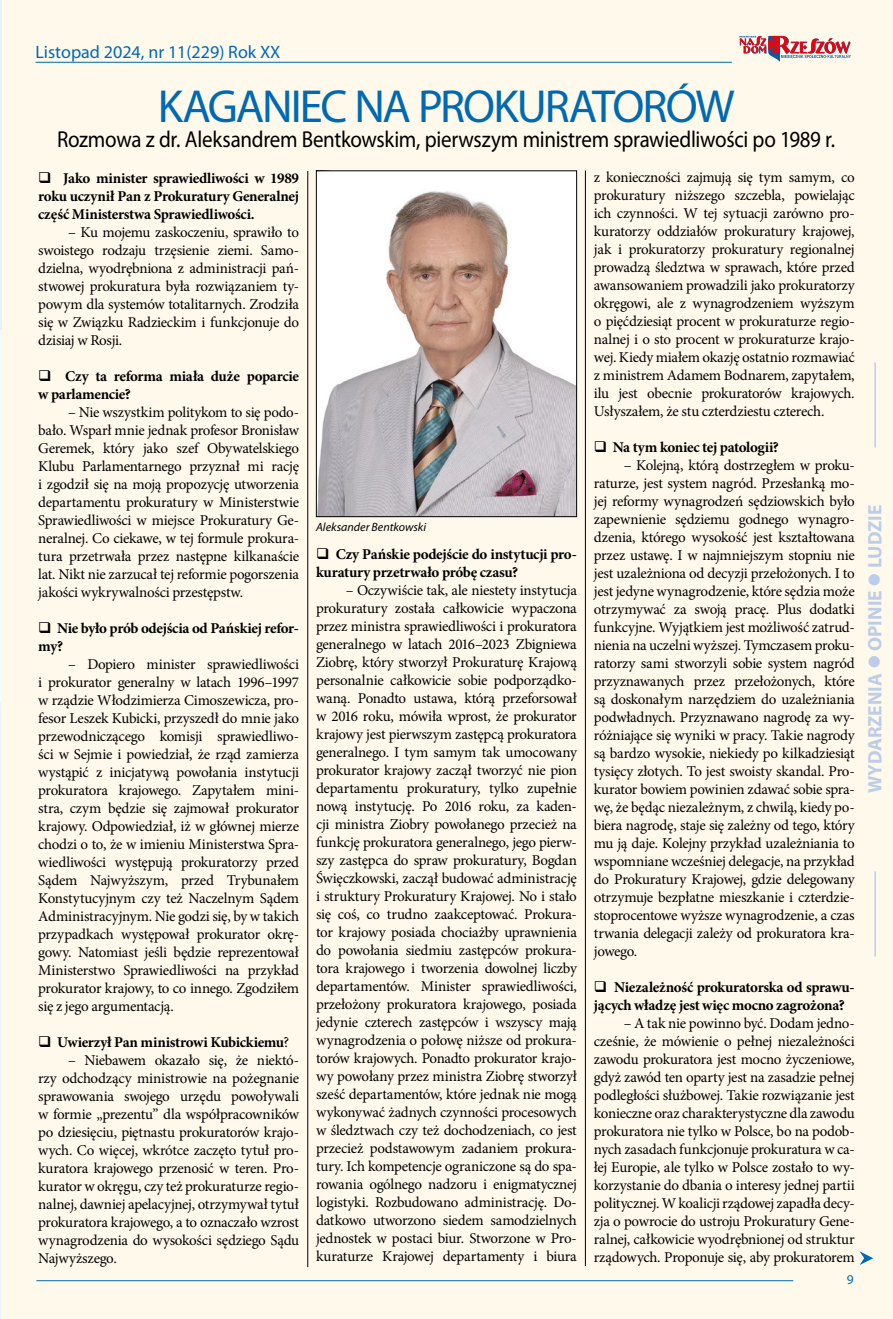
<style>
.page{position:relative;width:893px;height:1319px;background:#fff}
.page>*{position:absolute;margin:0;border:0;box-sizing:border-box;transform-origin:0 0}
.t1{font:46.5px "Myriad Pro";letter-spacing:-.045em;color:#0069b4}
.t2{font:23.1px "Myriad Pro";letter-spacing:-.015em;color:#000;scale:.91 1}
.t3{font:700 19.5px "Myriad Pro";color:#bccdeb}
.t4{font:18px "Myriad Pro";color:#0069b4}
.t5{font:15px/18px "Minion Pro";letter-spacing:-.02em;color:#000;text-align:justify}
.t6{font:700 15px/18px "Minion Pro";letter-spacing:-.02em;color:#000}
.t7{font:13.5px "Myriad Pro";color:#0069b4}
.t8{font:italic 12px "Myriad Pro";color:#000}
.s1{font-weight:400}
</style>
<div class="page">
<hr style="left:0;top:328px;width:1px;height:374px;background:#f5fbfe">
<hr style="left:0;top:702px;width:1px;height:616px;background:#e8f6fe">
<div style="left:1px;top:0;width:892px;height:1318px;background:#fff9ec"></div>
<hr style="left:307px;top:171px;width:1px;height:1095px;background:#000">
<hr style="left:585px;top:170px;width:1px;height:1095px;background:#000">
<hr style="left:0;top:0;width:1px;height:330px;background:#e4f4fe">
<hr style="left:35px;top:62px;width:697px;height:1px;background:#0069b4">
<hr style="left:36px;top:1279px;width:757px;height:1px;background:#0069b4">
<svg style="left:739px;top:36px;width:112px;height:26px"></svg>
<hr style="left:874px;top:362px;width:2px;height:85px;background:#bccdeb">
<hr style="left:874px;top:871px;width:2px;height:85px;background:#bccdeb">
<img style="left:318px;top:172px;width:257px;height:343px">
<div style="left:316px;top:170px;width:261px;height:347px;border:1px solid #000"></div>
<svg style="left:860px;top:1251px;width:13px;height:13px"></svg>
<p class="t4" style="left:35px;top:41px;width:247px">Listopad 2024, nr 11(229) Rok XX</p>
<h1 class="t1" style="left:158px;top:77px;width:578px">KAGANIEC NA PROKURATORÓW</h1>
<h2 class="t2" style="left:57px;top:125px;width:856px">Rozmowa z dr. Aleksandrem Bentkowskim, pierwszym ministrem sprawiedliwości po 1989 r.</h2>
<p class="t6" style="left:38px;top:169px;width:262px;text-align:justify">❑ Jako minister sprawiedliwości w 1989 roku uczynił Pan z Prokuratury Generalnej część Ministerstwa Sprawiedliwości.</p>
<p class="t5" style="left:38px;top:223px;width:262px;text-indent:30px">– Ku mojemu zaskoczeniu, sprawiło to swoistego rodzaju trzęsienie ziemi. Samo&shy;dzielna, wyodrębniona z administracji pań&shy;stwowej prokuratura była rozwiązaniem ty&shy;powym dla systemów totalitarnych. Zrodziła się w Związku Radzieckim i funkcjonuje do dzisiaj w Rosji.</p>
<p class="t6" style="left:38px;top:367px;width:262px">❑ Czy ta reforma miała duże poparcie w parlamencie?</p>
<p class="t5" style="left:38px;top:403px;width:262px;text-indent:30px">– Nie wszystkim politykom to się podo&shy;bało. Wsparł mnie jednak profesor Bronisław Geremek, który jako szef Obywatelskiego Klubu Parlamentarnego przyznał mi rację i zgodził się na moją propozycję utworzenia departamentu prokuratury w Ministerstwie Sprawiedliwości w miejsce Prokuratury Ge&shy;neralnej. Co ciekawe, w tej formule prokura&shy;tura przetrwała przez następne kilkanaście lat. Nikt nie zarzucał tej reformie pogorszenia jakości wykrywalności przestępstw.</p>
<p class="t6" style="left:38px;top:619px;width:262px">❑ Nie było prób odejścia od Pańskiej refor&shy;my?</p>
<p class="t5" style="left:38px;top:655px;width:262px;text-indent:30px">– Dopiero minister sprawiedliwości i prokurator generalny w latach 1996–1997 w rządzie Włodzimierza Cimoszewicza, pro&shy;fesor Leszek Kubicki, przyszedł do mnie jako przewodniczącego komisji sprawiedliwo&shy;ści w Sejmie i powiedział, że rząd zamierza wystąpić z inicjatywą powołania instytucji prokuratora krajowego. Zapytałem mini&shy;stra, czym będzie się zajmował prokurator krajowy. Odpowiedział, iż w głównej mierze chodzi o to, że w imieniu Ministerstwa Spra&shy;wiedliwości występują prokuratorzy przed Sądem Najwyższym, przed Trybunałem Konstytucyjnym czy też Naczelnym Sądem Administracyjnym. Nie godzi się, by w takich przypadkach występował prokurator okrę&shy;gowy. Natomiast jeśli będzie reprezentował Ministerstwo Sprawiedliwości na przykład prokurator krajowy, to co innego. Zgodziłem się z jego argumentacją.</p>
<p class="t6" style="left:38px;top:1033px;width:252px">❑ Uwierzył Pan ministrowi Kubickiemu<span class="s1">?</span></p>
<p class="t5" style="left:38px;top:1051px;width:262px;text-indent:30px">– Niebawem okazało się, że niektó&shy;rzy odchodzący ministrowie na pożegnanie sprawowania swojego urzędu powoływali w formie „prezentu” dla współpracowników po dziesięciu, piętnastu prokuratorów krajo&shy;wych. Co więcej, wkrótce zaczęto tytuł pro&shy;kuratora krajowego przenosić w teren. Pro&shy;kurator w okręgu, czy też prokuraturze regio&shy;nalnej, dawniej apelacyjnej, otrzymywał tytuł prokuratora krajowego, a to oznaczało wzrost wynagrodzenia do wysokości sędziego Sądu Najwyższego.</p>
<p class="t8" style="left:316px;top:519px;width:112px">Aleksander Bentkowski</p>
<p class="t6" style="left:316px;top:544px;width:262px">❑ Czy Pańskie podejście do instytucji pro&shy;kuratury przetrwało próbę czasu?</p>
<p class="t5" style="left:316px;top:581px;width:262px;text-indent:30px">– Oczywiście tak, ale niestety instytucja prokuratury została całkowicie wypaczona przez ministra sprawiedliwości i prokuratora generalnego w latach 2016–2023 Zbigniewa Ziobrę, który stworzył Prokuraturę Krajową personalnie całkowicie sobie podporządko&shy;waną. Ponadto ustawa, którą przeforsował w 2016 roku, mówiła wprost, że prokurator krajowy jest pierwszym zastępcą prokuratora generalnego. I tym samym tak umocowany prokurator krajowy zaczął tworzyć nie pion departamentu prokuratury, tylko zupełnie nową instytucję. Po 2016 roku, za kaden&shy;cji ministra Ziobry powołanego przecież na funkcję prokuratora generalnego, jego pierw&shy;szy zastępca do spraw prokuratury, Bogdan Święczkowski, zaczął budować administrację i struktury Prokuratury Krajowej. No i stało się coś, co trudno zaakceptować. Prokura&shy;tor krajowy posiada chociażby uprawnienia do powołania siedmiu zastępców prokura&shy;tora krajowego i tworzenia dowolnej liczby departamentów. Minister sprawiedliwości, przełożony prokuratora krajowego, posiada jedynie czterech zastępców i wszyscy mają wynagrodzenia o połowę niższe od prokura&shy;torów krajowych. Ponadto prokurator krajo&shy;wy powołany przez ministra Ziobrę stworzył sześć departamentów, które jednak nie mogą wykonywać żadnych czynności procesowych w śledztwach czy też dochodzeniach, co jest przecież podstawowym zadaniem prokura&shy;tury. Ich kompetencje ograniczone są do spa&shy;rowania ogólnego nadzoru i enigmatycznej logistyki. Rozbudowano administrację. Do&shy;datkowo utworzono siedem samodzielnych jednostek w postaci biur. Stworzone w Pro&shy;kuraturze Krajowej departamenty i biura</p>
<p class="t5" style="left:594px;top:168px;width:262px">z konieczności zajmują się tym samym, co prokuratury niższego szczebla, powielając ich czynności. W tej sytuacji zarówno pro&shy;kuratorzy oddziałów prokuratury krajowej, jak i prokuratorzy prokuratury regionalnej prowadzą śledztwa w sprawach, które przed awansowaniem prowadzili jako prokuratorzy okręgowi, ale z wynagrodzeniem wyższym o pięćdziesiąt procent w prokuraturze regio&shy;nalnej i o sto procent w prokuraturze krajo&shy;wej. Kiedy miałem okazję ostatnio rozmawiać z ministrem Adamem Bodnarem, zapytałem, ilu jest obecnie prokuratorów krajowych.<br>Usłyszałem, że stu czterdziestu czterech.</p>
<p class="t6" style="left:594px;top:438px;width:186px">❑ Na tym koniec tej patologii?</p>
<p class="t5" style="left:594px;top:456px;width:262px;text-indent:30px">– Kolejną, którą dostrzegłem w proku&shy;raturze, jest system nagród. Przesłanką mo&shy;jej reformy wynagrodzeń sędziowskich było zapewnienie sędziemu godnego wynagro&shy;dzenia, którego wysokość jest kształtowana przez ustawę. I w najmniejszym stopniu nie jest uzależniona od decyzji przełożonych. I to jest jedyne wynagrodzenie, które sędzia może otrzymywać za swoją pracę. Plus dodatki funkcyjne. Wyjątkiem jest możliwość zatrud&shy;nienia na uczelni wyższej. Tymczasem proku&shy;ratorzy sami stworzyli sobie system nagród przyznawanych przez przełożonych, które są doskonałym narzędziem do uzależniania podwładnych. Przyznawano nagrodę za wy&shy;różniające się wyniki w pracy. Takie nagrody są bardzo wysokie, niekiedy po kilkadziesiąt tysięcy złotych. To jest swoisty skandal. Pro&shy;kurator bowiem powinien zdawać sobie spra&shy;wę, że będąc niezależnym, z chwilą, kiedy po&shy;biera nagrodę, staje się zależny od tego, który mu ją daje. Kolejny przykład uzależniania to wspomniane wcześniej delegacje, na przykład do Prokuratury Krajowej, gdzie delegowany otrzymuje bezpłatne mieszkanie i czterdzie&shy;stoprocentowe wyższe wynagrodzenie, a czas trwania delegacji zależy od prokuratora kra&shy;jowego.</p>
<p class="t6" style="left:594px;top:978px;width:262px">❑ Niezależność prokuratorska od sprawu&shy;jących władzę jest więc mocno zagrożona?</p>
<p class="t5" style="left:594px;top:1014px;width:262px;text-indent:30px">– A tak nie powinno być. Dodam jedno&shy;cześnie, że mówienie o pełnej niezależności zawodu prokuratora jest mocno życzeniowe, gdyż zawód ten oparty jest na zasadzie pełnej podległości służbowej. Takie rozwiązanie jest konieczne oraz charakterystyczne dla zawodu prokuratora nie tylko w Polsce, bo na podob&shy;nych zasadach funkcjonuje prokuratura w ca&shy;łej Europie, ale tylko w Polsce zostało to wy&shy;korzystanie do dbania o interesy jednej partii politycznej. W koalicji rządowej zapadła decy&shy;zja o powrocie do ustroju Prokuratury Gene&shy;ralnej, całkowicie wyodrębnionej od struktur rządowych. Proponuje się, aby prokuratorem</p>
<p class="t7" style="left:847px;top:1271px;width:8px">9</p>
<h3 class="t3" style="left:862px;top:793px;width:290px;rotate:-90deg">WYDARZENIA ● OPINIE ● LUDZIE</h3>
</div>
